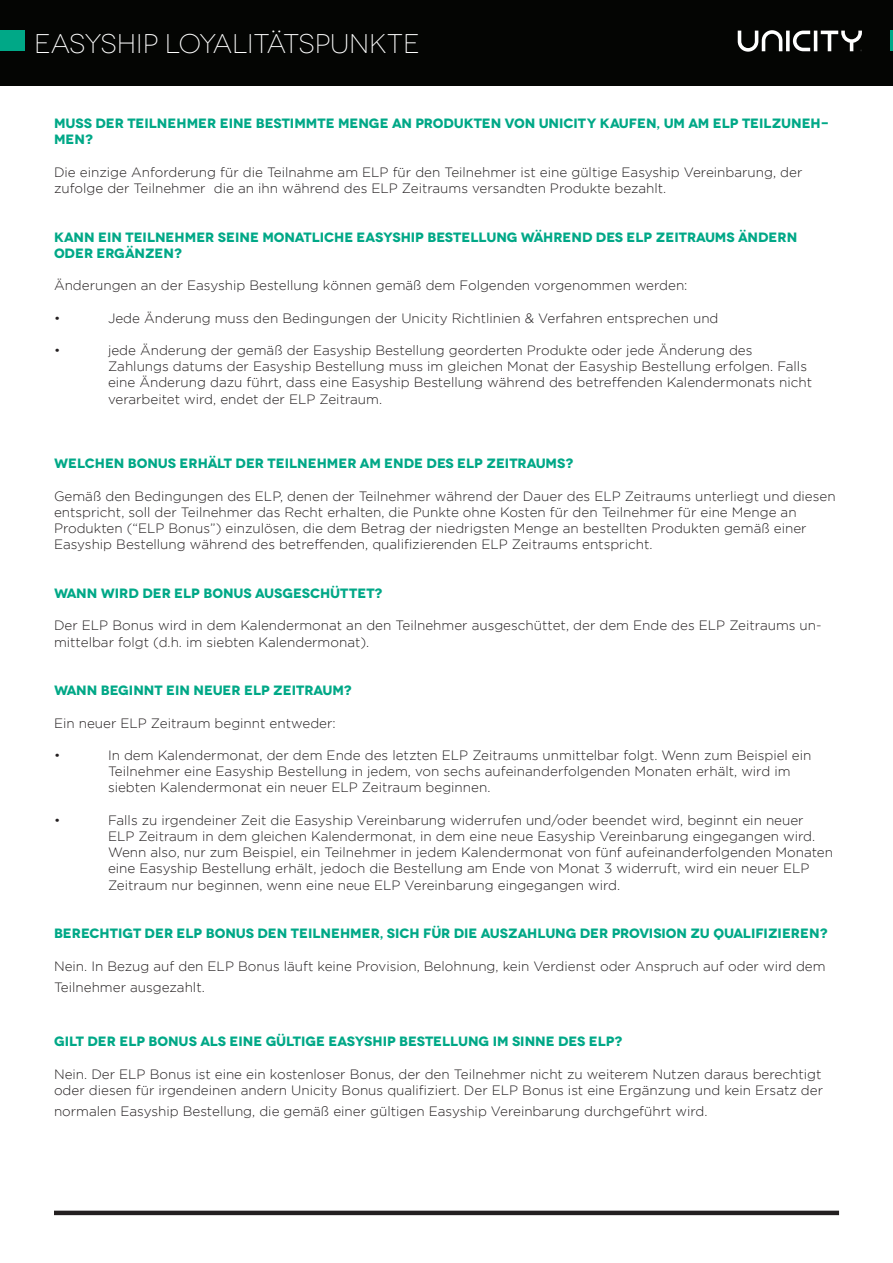
<style>
.page{position:relative;width:893px;height:1263px;background:#fff}
.page>*{position:absolute;margin:0;border:0;box-sizing:border-box;transform-origin:0 0}
.t1{font:300 27px "Novecentowide";letter-spacing:-.005em;color:#fff}
.t2{font:300 13.5px/16.2px "Gotham";color:#231f20}
.t3{font:700 13.5px/16.2px "Novecentowide";color:#00a887}
</style>
<div class="page">
<div style="left:0;top:0;width:893px;height:86px;background:#040503"></div>
<svg style="left:738px;top:30px;width:124px;height:22px"></svg>
<hr style="left:54px;top:1211px;width:785px;height:4px;background:#231f20">
<div style="left:0;top:30px;width:24px;height:21px;background:#00a887"></div>
<hr style="left:890px;top:30px;width:3px;height:21px;background:#00a887">
<p class="t1" style="left:34px;top:28px;width:387px">EASYSHIP LOYALITÄTSPUNKTE</p>
<p class="t3" style="left:54px;top:115px;width:776px">MUSS DER TEILNEHMER EINE BESTIMMTE MENGE AN PRODUKTEN VON UNICITY KAUFEN, UM AM ELP TEILZUNEH-<br>MEN?</p>
<p class="t2" style="left:54px;top:164px;width:750px">Die einzige Anforderung für die Teilnahme am ELP für den Teilnehmer ist eine gültige Easyship Vereinbarung, der zufolge der Teilnehmer die an ihn während des ELP Zeitraums versandten Produkte bezahlt.</p>
<p class="t3" style="left:54px;top:229px;width:745px">KANN EIN TEILNEHMER SEINE MONATLICHE EASYSHIP BESTELLUNG WÄHREND DES ELP ZEITRAUMS ÄNDERN<br>ODER ERGÄNZEN?</p>
<p class="t2" style="left:54px;top:277px;width:635px">Änderungen an der Easyship Bestellung können gemäß dem Folgenden vorgenommen werden:</p>
<p class="t2" style="left:54px;top:309px;width:8px">•</p>
<p class="t2" style="left:108px;top:309px;width:612px">Jede Änderung muss den Bedingungen der Unicity Richtlinien &amp; Verfahren entsprechen und</p>
<p class="t2" style="left:54px;top:342px;width:8px">•</p>
<p class="t2" style="left:108px;top:342px;width:646px">jede Änderung der gemäß der Easyship Bestellung georderten Produkte oder jede Änderung des</p>
<p class="t2" style="left:108px;top:358px;width:706px">Zahlungs datums der Easyship Bestellung muss im gleichen Monat der Easyship Bestellung erfolgen. Falls eine Änderung dazu führt, dass eine Easyship Bestellung während des betreffenden Kalendermonats nicht verarbeitet wird, endet der ELP Zeitraum.</p>
<p class="t3" style="left:54px;top:456px;width:521px">WELCHEN BONUS ERHÄLT DER TEILNEHMER AM ENDE DES ELP ZEITRAUMS?</p>
<p class="t2" style="left:54px;top:488px;width:783px">Gemäß den Bedingungen des ELP, denen der Teilnehmer während der Dauer des ELP Zeitraums unterliegt und diesen entspricht, soll der Teilnehmer das Recht erhalten, die Punkte ohne Kosten für den Teilnehmer für eine Menge an Produkten (“ELP Bonus”) einzulösen, die dem Betrag der niedrigsten Menge an bestellten Produkten gemäß einer Easyship Bestellung während des betreffenden, qualifizierenden ELP Zeitraums entspricht.</p>
<p class="t3" style="left:54px;top:585px;width:330px">WANN WIRD DER ELP BONUS AUSGESCHÜTTET?</p>
<p class="t2" style="left:54px;top:617px;width:769px">Der ELP Bonus wird in dem Kalendermonat an den Teilnehmer ausgeschüttet, der dem Ende des ELP Zeitraums un&shy;mittelbar folgt (d.h. im siebten Kalendermonat).</p>
<p class="t3" style="left:54px;top:682px;width:299px">WANN BEGINNT EIN NEUER ELP ZEITRAUM?</p>
<p class="t2" style="left:54px;top:714px;width:283px">Ein neuer ELP Zeitraum beginnt entweder:</p>
<p class="t2" style="left:54px;top:747px;width:8px">•</p>
<p class="t2" style="left:108px;top:747px;width:705px">In dem Kalendermonat, der dem Ende des letzten ELP Zeitraums unmittelbar folgt. Wenn zum Beispiel ein</p>
<p class="t2" style="left:108px;top:763px;width:684px">Teilnehmer eine Easyship Bestellung in jedem, von sechs aufeinanderfolgenden Monaten erhält, wird im siebten Kalendermonat ein neuer ELP Zeitraum beginnen.</p>
<p class="t2" style="left:54px;top:812px;width:8px">•</p>
<p class="t2" style="left:108px;top:812px;width:726px">Falls zu irgendeiner Zeit die Easyship Vereinbarung widerrufen und/oder beendet wird, beginnt ein neuer ELP Zeitraum in dem gleichen Kalendermonat, in dem eine neue Easyship Vereinbarung eingegangen wird.<br>Wenn also, nur zum Beispiel, ein Teilnehmer in jedem Kalendermonat von fünf aufeinanderfolgenden Monaten eine Easyship Bestellung erhält, jedoch die Bestellung am Ende von Monat 3 widerruft, wird ein neuer ELP Zeitraum nur beginnen, wenn eine neue ELP Vereinbarung eingegangen wird.</p>
<p class="t3" style="left:54px;top:925px;width:775px">BERECHTIGT DER ELP BONUS DEN TEILNEHMER, SICH FÜR DIE AUSZAHLUNG DER PROVISION ZU QUALIFIZIEREN?</p>
<p class="t2" style="left:54px;top:955px;width:773px;line-height:21.6px">Nein. In Bezug auf den ELP Bonus läuft keine Provision, Belohnung, kein Verdienst oder Anspruch auf oder wird dem<br>Teilnehmer ausgezahlt.</p>
<p class="t3" style="left:54px;top:1033px;width:570px">GILT DER ELP BONUS ALS EINE GÜLTIGE EASYSHIP BESTELLUNG IM SINNE DES ELP?</p>
<p class="t2" style="left:54px;top:1065px;width:771px">Nein. Der ELP Bonus ist eine ein kostenloser Bonus, der den Teilnehmer nicht zu weiterem Nutzen daraus berechtigt oder diesen für irgendeinen andern Unicity Bonus qualifiziert. Der ELP Bonus ist eine Ergänzung und kein Ersatz der</p>
<p class="t2" style="left:54px;top:1103px;width:655px">normalen Easyship Bestellung, die gemäß einer gültigen Easyship Vereinbarung durchgeführt wird.</p>
</div>
